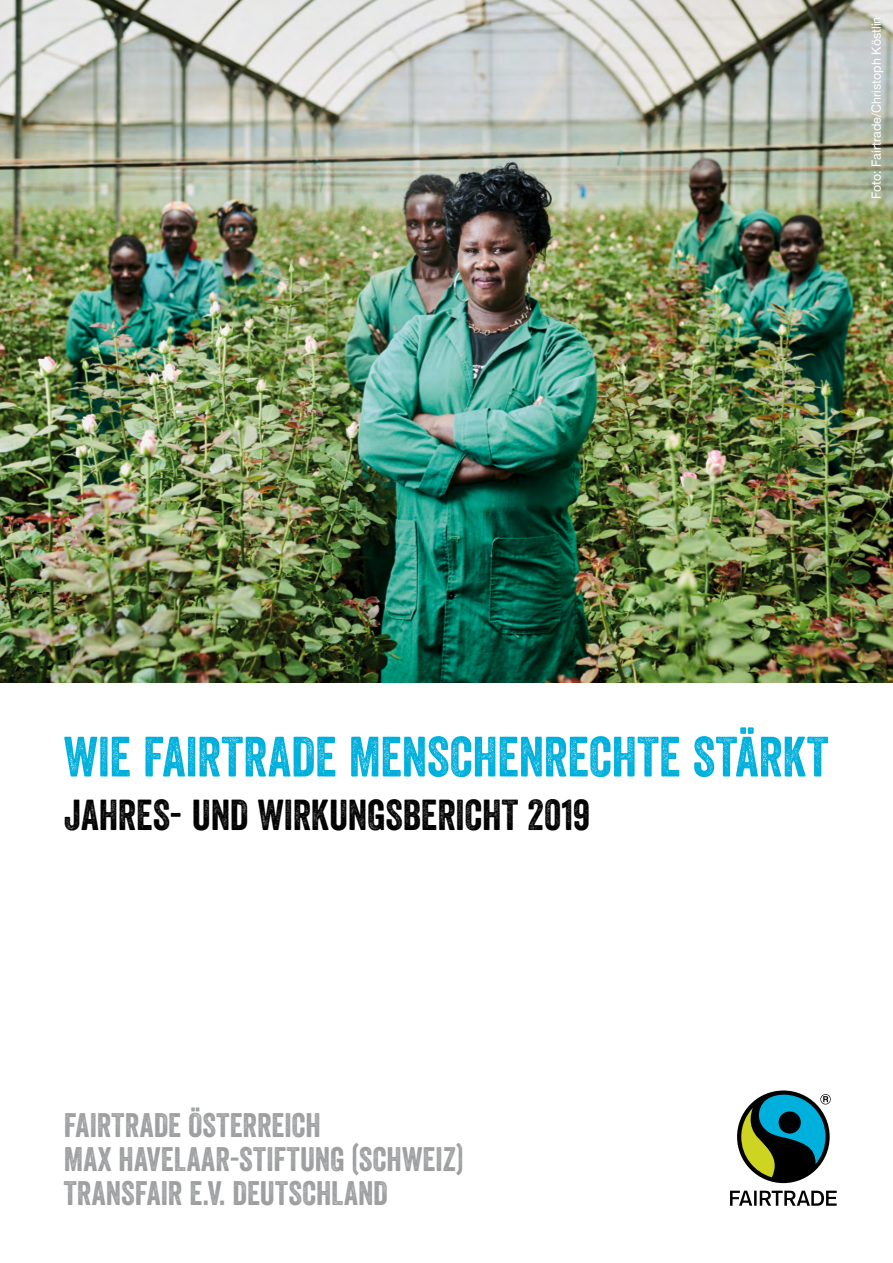
<style>
.page{position:relative;width:893px;height:1263px;background:#fff}
.page>*{position:absolute;margin:0;border:0;box-sizing:border-box;transform-origin:0 0}
.t1{font:54.9px "Veneer";letter-spacing:-.005em;color:#00b0dc}
.t2{font:42px "Veneer";letter-spacing:-.005em;color:#000}
.t3{font:33px/34px "Veneer";letter-spacing:.005em;color:#9c9e9f}
.t4{font:12.75px "Helvetica Neue LT Std";color:#fff}
</style>
<div class="page">
<img style="left:0;top:0;width:893px;height:682px">
<svg style="left:730px;top:1090px;width:107px;height:116px"></svg>
<p class="t4" style="left:869px;top:199px;width:184px;rotate:-90deg">Foto: Fairtrade/Christoph Köstlin</p>
<h1 class="t1" style="left:64px;top:723px;width:766px">WIE FAIRTRADE MENSCHENRECHTE STÄRKT</h1>
<p class="t2" style="left:64px;top:789px;width:528px">JAHRES- UND WIRKUNGSBERICHT 2019</p>
<p class="t3" style="left:64px;top:1108px;width:401px">FAIRTRADE ÖSTERREICH<br>MAX HAVELAAR-STIFTUNG (SCHWEIZ)<br>TRANSFAIR E.V. DEUTSCHLAND</p>
</div>
